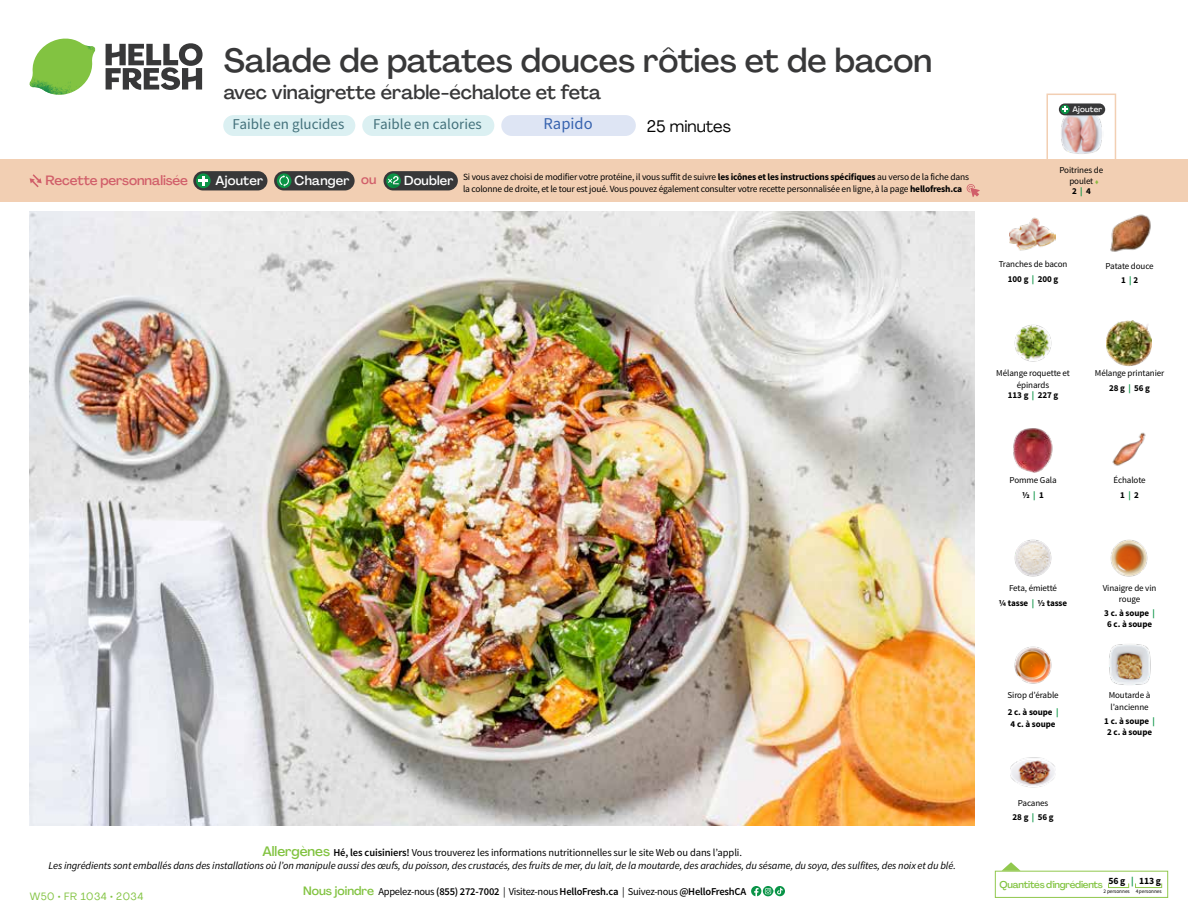
<style>
.page{position:relative;width:1188px;height:918px;background:#fff}
.page>*{position:absolute;margin:0;border:0;box-sizing:border-box;transform-origin:0 0}
.t1{font:500 33px "Agrandir";color:#383839}
.t2{font:500 19.5px "Agrandir";color:#383839}
.t3{font:16.5px "Agrandir";color:#000}
.t4{font:16.5px "Source Sans Pro";color:#3763af}
.t5{font:15px "Source Sans Pro";color:#43717b}
.t6{font:500 13.35px "Agrandir";letter-spacing:-.01em;color:#d15f6a}
.t7{font:500 12.9px "Agrandir";letter-spacing:.015em;color:#fff}
.t8{font:italic 10.5px/13.5px "Source Sans Pro";letter-spacing:-.01em;color:#000;text-align:center}
.t9{font:600 10.5px "Source Sans Pro";letter-spacing:-.02em;color:#000}
.t10{font:10.5px "Agrandir";letter-spacing:.05em;color:#82c341}
.t11{font:500 9.75px "Agrandir";letter-spacing:-.025em;color:#82c341}
.t12{font:9.45px/12px "Source Sans Pro";letter-spacing:-.02em;color:#000}
.t13{font:9px/14.9px "Source Sans Pro";letter-spacing:-.01em;color:#000;text-align:center}
.t14{font:700 9px/11.6px "Source Sans Pro";letter-spacing:-.01em;color:#000;text-align:center}
.t15{font:500 7.95px "Agrandir";letter-spacing:.025em;color:#fff}
.t16{font:5.25px "Source Sans Pro";letter-spacing:-.01em;color:#000}
.s1{color:#d15f6a}
.s2{color:#0b9446}
.s3{font-weight:700}
.s4{font-weight:700;color:#0b9446}
.s5{font-family:"Agrandir";font-weight:500;font-style:normal;font-size:13.5px;color:#82c341}
.s6{font-weight:600;font-style:normal}
.s7{font-style:normal}
.s8{font-family:"Agrandir";font-weight:500;font-size:12px;color:#82c341}
.s9{font-weight:400}
</style>
<div class="page">
<svg style="left:106px;top:43px;width:97px;height:47px"></svg>
<svg style="left:34px;top:39px;width:59px;height:38px"></svg>
<img style="left:65px;top:39px;width:30px;height:25px">
<img style="left:33px;top:60px;width:56px;height:10px">
<img style="left:29px;top:64px;width:58px;height:31px">
<img style="left:64px;top:70px;width:25px;height:24px">
<img style="left:30px;top:211px;width:945px;height:615px">
<svg style="left:775px;top:886px;width:10px;height:10px"></svg>
<svg style="left:751px;top:886px;width:32px;height:10px"></svg>
<svg style="left:1002px;top:862px;width:19px;height:9px"></svg>
<div style="left:995px;top:871px;width:173px;height:27px;border:1px solid #91c84e"></div>
<div style="left:1108px;top:883px;width:21px;height:5px;border:1px solid #91c84e"></div>
<div style="left:1135px;top:883px;width:27px;height:5px;border:1px solid #91c84e"></div>
<img style="left:1014px;top:324px;width:38px;height:38px">
<img style="left:1106px;top:321px;width:46px;height:45px">
<img style="left:1013px;top:428px;width:40px;height:45px">
<img style="left:1112px;top:432px;width:34px;height:34px">
<img style="left:1014px;top:539px;width:38px;height:38px">
<img style="left:1110px;top:539px;width:38px;height:38px">
<img style="left:1014px;top:646px;width:38px;height:38px">
<img style="left:1011px;top:757px;width:45px;height:31px">
<img style="left:1110px;top:214px;width:41px;height:38px">
<img style="left:1010px;top:217px;width:45px;height:34px">
<img style="left:1109px;top:644px;width:42px;height:41px">
<div style="left:0;top:160px;width:1188px;height:42px;background:#f2cfb3"></div>
<svg style="left:30px;top:174px;width:12px;height:13px"></svg>
<div style="left:384px;top:171px;width:74px;height:19px;background:#383839;border-radius:10px"></div>
<svg style="left:386px;top:173px;width:15px;height:15px"></svg>
<div style="left:389px;top:180px;width:11px;height:11px;background:#000;opacity:.35"></div>
<svg style="left:387px;top:176px;width:12px;height:8px"></svg>
<div style="left:274px;top:171px;width:81px;height:19px;background:#383839;border-radius:10px"></div>
<svg style="left:277px;top:173px;width:15px;height:15px"></svg>
<svg style="left:279px;top:175px;width:10px;height:12px"></svg>
<div style="left:193px;top:171px;width:74px;height:19px;background:#383839;border-radius:10px"></div>
<svg style="left:196px;top:173px;width:15px;height:15px"></svg>
<svg style="left:198px;top:176px;width:10px;height:10px"></svg>
<svg style="left:967px;top:184px;width:13px;height:13px"></svg>
<div style="left:1046px;top:94px;width:70px;height:69px;border:2px solid #f2cfb3"></div>
<img style="left:1060px;top:113px;width:43px;height:41px">
<div style="left:1059px;top:103px;width:46px;height:12px;background:#383839;border-radius:6px"></div>
<svg style="left:1061px;top:105px;width:9px;height:9px"></svg>
<svg style="left:1062px;top:106px;width:6px;height:6px"></svg>
<div style="left:501px;top:115px;width:135px;height:21px;background:#dee5f4;border-radius:10px"></div>
<div style="left:223px;top:115px;width:132px;height:21px;background:#dbf0f2;border-radius:10px"></div>
<div style="left:362px;top:115px;width:132px;height:21px;background:#dbf0f2;border-radius:10px"></div>
<h1 class="t1" style="left:224px;top:40px;width:710px">Salade de patates douces rôties et de bacon</h1>
<h2 class="t2" style="left:224px;top:80px;width:379px">avec vinaigrette érable-échalote et feta</h2>
<h3 class="t3" style="left:647px;top:116px;width:86px">25 minutes</h3>
<h3 class="t5" style="left:233px;top:115px;width:113px">Faible en glucides</h3>
<h3 class="t5" style="left:373px;top:115px;width:110px">Faible en calories</h3>
<h3 class="t4" style="left:543px;top:114px;width:51px">Rapido</h3>
<p class="t15" style="left:1073px;top:104px;width:31px">Ajouter</p>
<p class="t6" style="left:46px;top:172px;width:144px">Recette personnalisée</p>
<p class="t7" style="left:216px;top:172px;width:49px">Ajouter</p>
<p class="t7" style="left:295px;top:172px;width:83px">Changer <span class="s1">ou</span></p>
<p class="t7" style="left:404px;top:172px;width:51px">Doubler</p>
<p class="t13" style="left:1059px;top:164px;width:45px;line-height:11.6px">Poitrines de poulet</p>
<p class="t14" style="left:1072px;top:185px;width:20px">2 <span class="s2">|</span> 4</p>
<p class="t12" style="left:463px;top:171px;width:507px">Si vous avez choisi de modifier votre protéine, il vous suffit de suivre <span class="s3">les icônes et les instructions spécifiques</span> au verso de la fiche dans la colonne de droite, et le tour est joué. Vous pouvez également consulter votre recette personnalisée en ligne, à la page <span class="s3">hellofresh.ca</span></p>
<p class="t13" style="left:999px;top:257px;width:70px">Tranches de bacon<br><span class="s3">100 g</span> <span class="s4">|</span> <span class="s3">200 g</span></p>
<p class="t13" style="left:1105px;top:258px;width:50px">Patate douce<br><span class="s3">1</span> <span class="s4">|</span> <span class="s3">2</span></p>
<p class="t13" style="left:996px;top:368px;width:75px;line-height:11.1px">Mélange roquette et épinards<br><span class="s3">113 g</span> <span class="s4">|</span> <span class="s3">227 g</span></p>
<p class="t13" style="left:1095px;top:366px;width:71px">Mélange printanier<br><span class="s3">28 g</span> <span class="s4">|</span> <span class="s3">56 g</span></p>
<p class="t13" style="left:1009px;top:473px;width:49px">Pomme Gala <span class="s3">½</span> <span class="s4">|</span> <span class="s3">1</span></p>
<p class="t13" style="left:1113px;top:473px;width:34px">Échalote<br><span class="s3">1</span> <span class="s4">|</span> <span class="s3">2</span></p>
<p class="t13" style="left:999px;top:581px;width:70px">Feta, émietté<br><span class="s3">¼ tasse</span> <span class="s4">|</span> <span class="s3">½ tasse</span></p>
<p class="t13" style="left:1103px;top:582px;width:55px;line-height:11.6px">Vinaigre de vin rouge</p>
<p class="t14" style="left:1104px;top:607px;width:52px">3 c. à soupe <span class="s2">|<br></span>6 c. à soupe</p>
<p class="t8" style="left:49px;top:846px;width:909px"><span class="s5">Allergènes</span> <span class="s6">Hé, les cuisiniers!</span> <span class="s7">Vous trouverez les informations nutritionnelles sur le site Web ou dans l’appli.<br></span>Les ingrédients sont emballés dans des installations où l’on manipule aussi des œufs, du poisson, des crustacés, des fruits de mer, du lait, de la moutarde, des arachides, du sésame, du soya, des sulfites, des noix et du blé.</p>
<p class="t10" style="left:30px;top:890px;width:115px">W50 • FR 1034 • 2034</p>
<p class="t9" style="left:303px;top:885px;width:445px"><span class="s8">Nous joindre</span> <span class="s9">Appelez-nous</span> (855) 272-7002 <span class="s9">| Visitez-nous</span> HelloFresh.ca <span class="s9">| Suivez-nous</span> @HelloFreshCA</p>
<p class="t13" style="left:1007px;top:687px;width:53px;line-height:17.2px;text-align:left">Sirop d’érable<br><span class="s3">2 c. à soupe</span> <span class="s4">|</span></p>
<p class="t14" style="left:1011px;top:719px;width:46px">4 c. à soupe</p>
<p class="t13" style="left:1013px;top:795px;width:42px">Pacanes<br><span class="s3">28 g</span> <span class="s4">|</span> <span class="s3">56 g</span></p>
<p class="t13" style="left:1109px;top:690px;width:43px;line-height:11.6px;text-align:left">Moutarde à l’ancienne</p>
<p class="t14" style="left:1104px;top:716px;width:52px">1 c. à soupe <span class="s2">|<br></span>2 c. à soupe</p>
<p class="t11" style="left:1000px;top:878px;width:163px">Quantités d'ingrédients <sup>56</sup> <sup>g</sup> <sup>|</sup> <sup>113</sup> <sup>g</sup></p>
<p class="t16" style="left:1103px;top:888px;width:60px">2 personnes 4 personnes</p>
</div>
